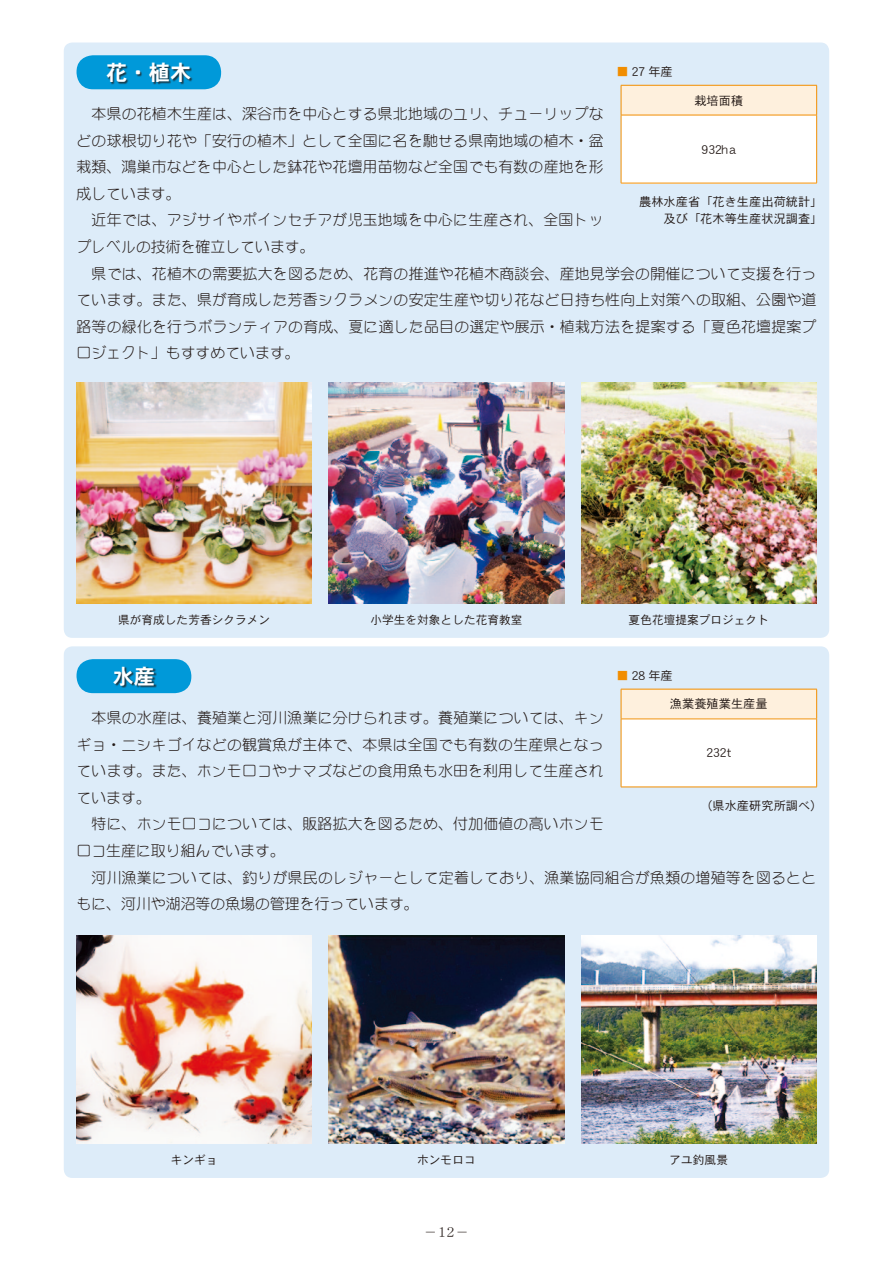
<style>
.page{position:relative;width:893px;height:1263px;background:#fff}
.page>*{position:absolute;margin:0;border:0;box-sizing:border-box;transform-origin:0 0}
.t1{font:21.3px "DFPHS Gothic CID W7";color:#fff}
.t2{font:300 14.85px/26.5px "DFP Maru Gothic CID";letter-spacing:.015em;color:#231916}
.t3{font:13.5px "DFPHS Mincho CID W3";color:#231916}
.t4{font:12.15px/17px "DFPHS Gothic CID W3";color:#231916;text-align:right}
.t5{font:11.7px "DFPHS Gothic CID W3";color:#231916}
.s1{color:#f18d00}
</style>
<div class="page">
<div style="left:64px;top:43px;width:765px;height:595px;background:#ddecf9;border-radius:9px"></div>
<div style="left:64px;top:646px;width:765px;height:532px;background:#ddecf9;border-radius:9px"></div>
<div style="left:77px;top:55px;width:144px;height:34px;background:#0099d9;border-radius:16px"></div>
<div style="left:107px;top:63px;width:86px;height:22px;background:#231916;opacity:.75"></div>
<div style="left:77px;top:659px;width:114px;height:34px;background:#0099d9;border-radius:17px"></div>
<div style="left:113px;top:666px;width:44px;height:22px;background:#231916;opacity:.75"></div>
<img style="left:77px;top:383px;width:235px;height:221px">
<img style="left:77px;top:935px;width:235px;height:209px">
<img style="left:329px;top:383px;width:235px;height:221px">
<img style="left:329px;top:935px;width:235px;height:209px">
<img style="left:581px;top:383px;width:235px;height:221px">
<img style="left:581px;top:935px;width:235px;height:209px">
<div style="left:621px;top:85px;width:196px;height:30px;background:#fef0dd"></div>
<div style="left:621px;top:115px;width:196px;height:68px;background:#fff"></div>
<hr style="left:621px;top:85px;width:196px;height:1px;background:#f18d00">
<hr style="left:621px;top:85px;width:1px;height:30px;background:#f18d00">
<hr style="left:621px;top:115px;width:196px;height:1px;background:#f18d00">
<hr style="left:621px;top:115px;width:1px;height:68px;background:#f18d00">
<hr style="left:816px;top:115px;width:1px;height:68px;background:#f18d00">
<hr style="left:621px;top:183px;width:196px;height:1px;background:#f18d00">
<hr style="left:816px;top:85px;width:1px;height:30px;background:#f18d00">
<div style="left:621px;top:689px;width:196px;height:30px;background:#fef0dd"></div>
<div style="left:621px;top:719px;width:196px;height:68px;background:#fff"></div>
<hr style="left:621px;top:689px;width:196px;height:1px;background:#f18d00">
<hr style="left:621px;top:689px;width:1px;height:30px;background:#f18d00">
<hr style="left:621px;top:719px;width:196px;height:1px;background:#f18d00">
<hr style="left:621px;top:719px;width:1px;height:68px;background:#f18d00">
<hr style="left:816px;top:719px;width:1px;height:68px;background:#f18d00">
<hr style="left:621px;top:787px;width:196px;height:1px;background:#f18d00">
<hr style="left:816px;top:689px;width:1px;height:30px;background:#f18d00">
<h1 class="t1" style="left:106px;top:61px;width:87px">花・植木</h1>
<p class="t4" style="left:617px;top:63px;width:58px"><span class="s1">■</span> 27 年産</p>
<p class="t4" style="left:694px;top:92px;width:50px">栽培面積</p>
<p class="t4" style="left:702px;top:140px;width:36px">932h a</p>
<p class="t2" style="left:77px;top:100px;width:741px">　本県の花植木生産は、深谷市を中心とする県北地域のユリ、チューリップな<br>どの球根切り花や「安行の植木」として全国に名を馳せる県南地域の植木・盆<br>栽類、鴻巣市などを中心とした鉢花や花壇用苗物など全国でも有数の産地を形<br>成しています。<br>　近年では、アジサイやポインセチアが児玉地域を中心に生産され、全国トッ<br>プレベルの技術を確立しています。<br>　県では、花植木の需要拡大を図るため、花育の推進や花植木商談会、産地見学会の開催について支援を行っています。また、県が育成した芳香シクラメンの安定生産や切り花など日持ち性向上対策への取組、公園や道路等の緑化を行うボランティアの育成、夏に適した品目の選定や展示・植栽方法を提案する「夏色花壇提案プロジェクト」もすすめています。</p>
<p class="t4" style="left:639px;top:193px;width:185px">農林水産省「花き生産出荷統計」及び「花木等生産状況調査」</p>
<p class="t5" style="left:118px;top:613px;width:154px">県が育成した芳香シクラメン</p>
<h1 class="t1" style="left:113px;top:665px;width:44px">水産</h1>
<p class="t5" style="left:370px;top:613px;width:154px">小学生を対象とした花育教室</p>
<p class="t5" style="left:629px;top:613px;width:142px">夏色花壇提案プロジェクト</p>
<p class="t4" style="left:617px;top:667px;width:58px"><span class="s1">■</span> 28 年産</p>
<p class="t4" style="left:670px;top:695px;width:99px">漁業養殖業生産量</p>
<p class="t4" style="left:706px;top:744px;width:26px">232t</p>
<p class="t2" style="left:77px;top:704px;width:741px">　本県の水産は、養殖業と河川漁業に分けられます。養殖業については、キン<br>ギョ・ニシキゴイなどの観賞魚が主体で、本県は全国でも有数の生産県となっ<br>ています。また、ホンモロコやナマズなどの食用魚も水田を利用して生産され<br>ています。<br>　特に、ホンモロコについては、販路拡大を図るため、付加価値の高いホンモ<br>ロコ生産に取り組んでいます。<br>　河川漁業については、釣りが県民のレジャーとして定着しており、漁業協同組合が魚類の増殖等を図るとともに、河川や湖沼等の魚場の管理を行っています。</p>
<p class="t4" style="left:700px;top:797px;width:124px">（県水産研究所調べ）</p>
<p class="t5" style="left:171px;top:1153px;width:48px">キンギョ</p>
<p class="t5" style="left:417px;top:1153px;width:60px">ホンモロコ</p>
<p class="t3" style="left:438px;top:1225px;width:18px">12</p>
<p class="t3" style="left:424px;top:1225px;width:46px">−　 −</p>
<p class="t5" style="left:670px;top:1153px;width:60px">アユ釣風景</p>
</div>
